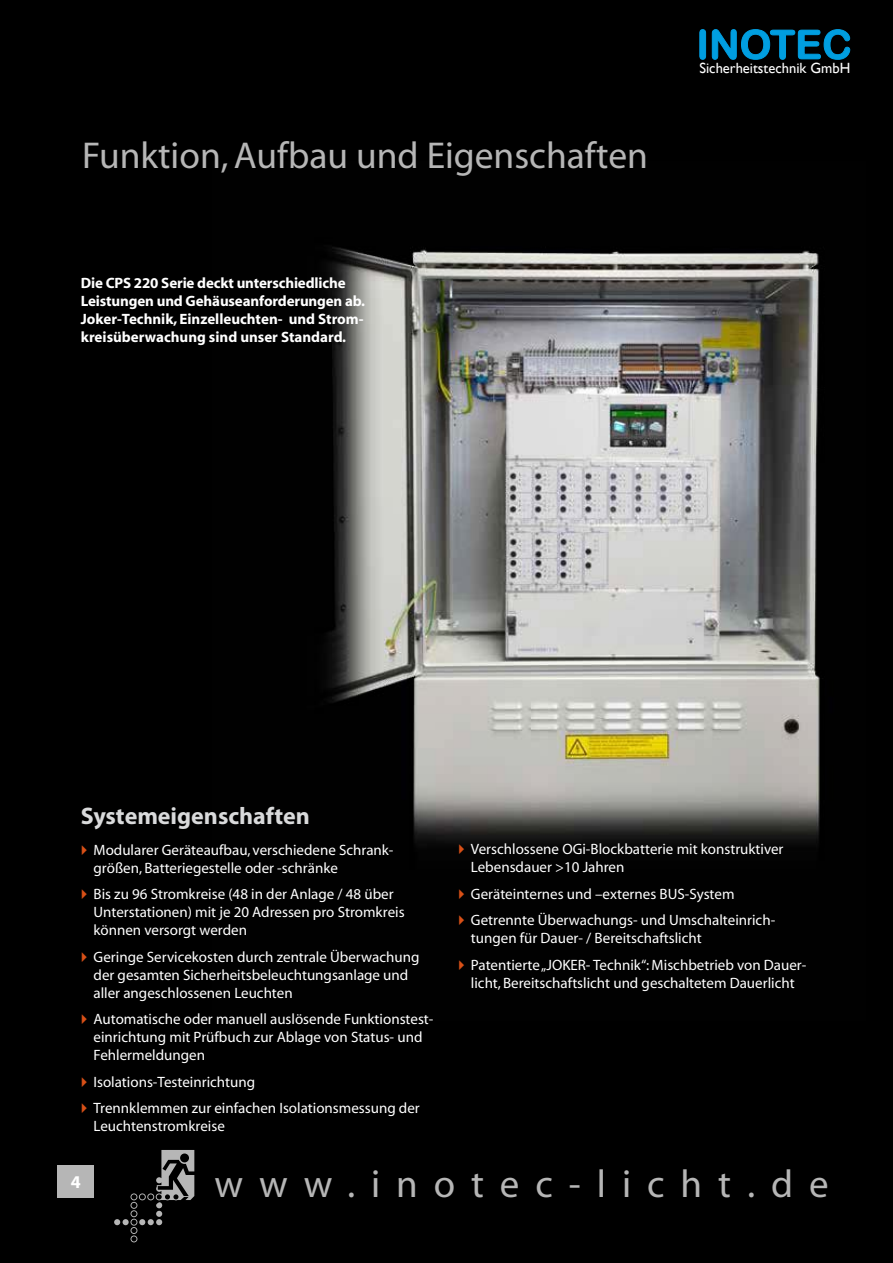
<style>
.page{position:relative;width:893px;height:1263px;background:#000}
.page>*{position:absolute;margin:0;border:0;box-sizing:border-box;transform-origin:0 0}
.t1{font:39px "Myriad";letter-spacing:.41em;color:#b6b6b6}
.t2{font:37.5px "Myriad";color:#b6b6b6}
.t3{font:700 24px "Myriad Pro";color:#d9dadb}
.t4{font:700 18px "Myriad";color:#fff}
.t5{font:15px/18px "Myriad";color:#fff}
.t6{font:700 15px/18px "Myriad";letter-spacing:-.01em;color:#fff}
.t7{font:14.85px "Gill Sans";color:#fff}
</style>
<div class="page">
<svg style="left:699px;top:29px;width:7px;height:31px"></svg>
<svg style="left:712px;top:29px;width:138px;height:31px"></svg>
<svg style="left:114px;top:1150px;width:80px;height:92px"></svg>
<div style="left:58px;top:1165px;width:36px;height:32px;background:#b6b6b6"></div>
<img style="left:327px;top:247px;width:493px;height:599px">
<h2 class="t2" style="left:82px;top:137px;width:567px">Funktion, Aufbau und Eigenschaften</h2>
<p class="t6" style="left:81px;top:274px;width:286px">Die CPS 220 Serie deckt unterschiedliche Leistungen und Gehäuseanforderungen ab.<br>Joker-Technik, Einzelleuchten- und Strom&shy;kreisüberwachung sind unser Standard.</p>
<p class="t7" style="left:699px;top:60px;width:152px">Sicherheitstechnik GmbH</p>
<h3 class="t3" style="left:81px;top:800px;width:231px">Systemeigenschaften</h3>
<p class="t5" style="left:94px;top:841px;width:301px">Modularer Geräteaufbau, verschiedene Schrank&shy;größen, Batteriegestelle oder -schränke</p>
<p class="t5" style="left:94px;top:886px;width:313px">Bis zu 96 Stromkreise (48 in der Anlage / 48 über<br>Unterstationen) mit je 20 Adressen pro Stromkreis können versorgt werden</p>
<p class="t5" style="left:94px;top:948px;width:327px">Geringe Servicekosten durch zentrale Überwachung der gesamten Sicherheitsbeleuchtungsanlage und aller angeschlossenen Leuchten</p>
<p class="t5" style="left:94px;top:1011px;width:341px">Automatische oder manuell auslösende Funktionstest&shy;einrichtung mit Prüfbuch zur Ablage von Status- und<br>Fehlermeldungen</p>
<p class="t5" style="left:94px;top:1069px;width:328px;line-height:26.5px">Isolations-Testeinrichtung<br>Trennklemmen zur einfachen Isolationsmessung der</p>
<p class="t5" style="left:94px;top:1118px;width:133px">Leuchtenstromkreise</p>
<p class="t5" style="left:471px;top:841px;width:314px">Verschlossene OGi-Blockbatterie mit konstruktiver<br>Lebensdauer &gt;10 Jahren</p>
<p class="t5" style="left:471px;top:881px;width:306px;line-height:26.5px">Geräteinternes und –externes BUS-System<br>Getrennte Überwachungs- und Umschalteinrich-</p>
<p class="t5" style="left:471px;top:926px;width:337px;line-height:26.5px">tungen für Dauer- / Bereitschaftslicht<br>Patentierte „JOKER- Technik“: Mischbetrieb von Dauer-</p>
<p class="t5" style="left:471px;top:974px;width:325px">licht, Bereitschaftslicht und geschaltetem Dauerlicht</p>
<p class="t4" style="left:71px;top:1173px;width:11px">4</p>
<h1 class="t1" style="left:214px;top:1164px;width:616px">www.inotec-licht.de</h1>
</div>
